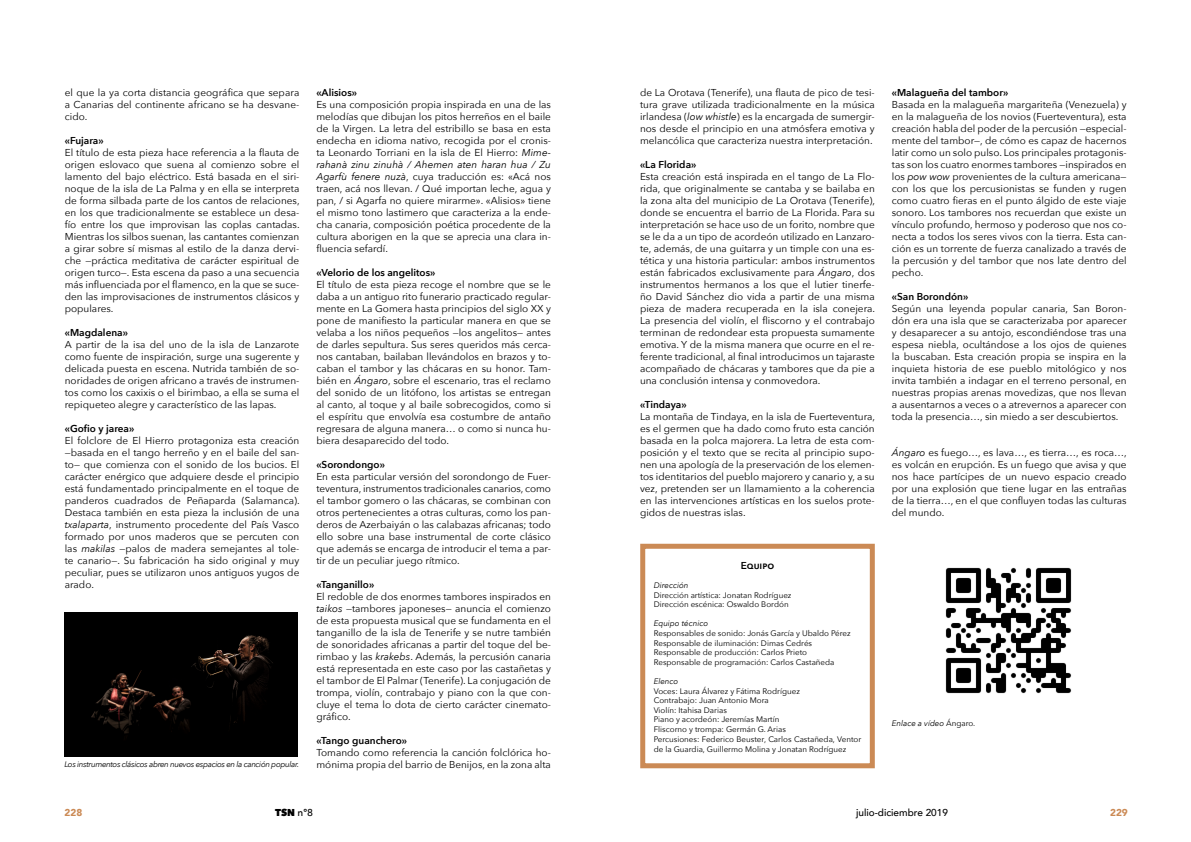
<style>
.page{position:relative;width:1191px;height:842px;background:#fff}
.page>*{position:absolute;margin:0;border:0;box-sizing:border-box;transform-origin:0 0}
.t1{font:10px/12px "Avenir Next";color:#000;text-align:justify}
.t2{font:600 10px "Avenir Next";color:#000}
.t3{font:500 10px "Avenir";color:#000}
.t4{font:800 10px "Avenir Next";color:#000}
.t5{font:900 10px "Avenir";color:#cb8a55}
.t6{font:8px/9.7px "Avenir Next";color:#000}
.t7{font:italic 8px "Avenir Next";letter-spacing:-.04em;color:#000}
.t8{font:italic 8px "Avenir Next";color:#000}
.s1{font-style:italic}
.s2{font-style:normal}
.s3{font-weight:500}
</style>
<div class="page">
<div style="left:640px;top:544px;width:234px;height:224px;border:5px solid #cb8a55"></div>
<img style="left:945px;top:567px;width:127px;height:127px">
<img style="left:64px;top:612px;width:234px;height:144px">
<p class="t1" style="left:65px;top:86px;width:236px">el que la ya corta distancia geográfica que separa a Canarias del continente africano se ha desvane&shy;cido.</p>
<p class="t2" style="left:65px;top:132px;width:40px">«Fujara»</p>
<p class="t1" style="left:65px;top:146px;width:236px">El título de esta pieza hace referencia a la flauta de origen eslovaco que suena al comienzo sobre el lamento del bajo eléctrico. Está basada en el siri&shy;noque de la isla de La Palma y en ella se interpreta de forma silbada parte de los cantos de relaciones, en los que tradicionalmente se establece un desa&shy;fío entre los que improvisan las coplas cantadas.<br>Mientras los silbos suenan, las cantantes comienzan a girar sobre sí mismas al estilo de la danza dervi&shy;che —práctica meditativa de carácter espiritual de origen turco—. Esta escena da paso a una secuencia más influenciada por el flamenco, en la que se suce&shy;den las improvisaciones de instrumentos clásicos y populares.</p>
<p class="t2" style="left:65px;top:324px;width:65px">«Magdalena»</p>
<p class="t1" style="left:65px;top:338px;width:236px">A partir de la isa del uno de la isla de Lanzarote como fuente de inspiración, surge una sugerente y delicada puesta en escena. Nutrida también de so&shy;noridades de origen africano a través de instrumen&shy;tos como los caxixis o el birimbao, a ella se suma el repiqueteo alegre y característico de las lapas.</p>
<p class="t2" style="left:65px;top:420px;width:71px">«Gofio y jarea»</p>
<p class="t1" style="left:65px;top:434px;width:236px">El folclore de El Hierro protagoniza esta creación —basada en el tango herreño y en el baile del san&shy;to— que comienza con el sonido de los bucios. El carácter enérgico que adquiere desde el principio está fundamentado principalmente en el toque de panderos cuadrados de Peñaparda (Salamanca).<br>Destaca también en esta pieza la inclusión de una <span class="s1">txalaparta</span>, instrumento procedente del País Vasco formado por unos maderos que se percuten con las <span class="s1">makilas</span> —palos de madera semejantes al tole&shy;te canario—. Su fabricación ha sido original y muy peculiar, pues se utilizaron unos antiguos yugos de arado.</p>
<p class="t2" style="left:316px;top:84px;width:42px">«Alisios»</p>
<p class="t1" style="left:316px;top:98px;width:236px">Es una composición propia inspirada en una de las melodías que dibujan los pitos herreños en el baile de la Virgen. La letra del estribillo se basa en esta endecha en idioma nativo, recogida por el cronis&shy;ta Leonardo Torriani en la isla de El Hierro: <span class="s1">Mime&shy;rahanà zinu zinuhà / Ahemen aten haran hua / Zu Agarfù fenere nuzà</span>, cuya traducción es: «Acá nos traen, acá nos llevan. / Qué importan leche, agua y pan, / si Agarfa no quiere mirarme». «Alisios» tiene el mismo tono lastimero que caracteriza a la ende&shy;cha canaria, composición poética procedente de la cultura aborigen en la que se aprecia una clara in&shy;fluencia sefardí.</p>
<p class="t2" style="left:316px;top:264px;width:120px">«Velorio de los angelitos»</p>
<p class="t1" style="left:316px;top:278px;width:236px">El título de esta pieza recoge el nombre que se le daba a un antiguo rito funerario practicado regular&shy;mente en La Gomera hasta principios del siglo XX y pone de manifiesto la particular manera en que se velaba a los niños pequeños —los angelitos— antes de darles sepultura. Sus seres queridos más cerca&shy;nos cantaban, bailaban llevándolos en brazos y to&shy;caban el tambor y las chácaras en su honor. Tam&shy;bién en <span class="s1">Ángaro</span>, sobre el escenario, tras el reclamo del sonido de un litófono, los artistas se entregan al canto, al toque y al baile sobrecogidos, como si el espíritu que envolvía esa costumbre de antaño regresara de alguna manera… o como si nunca hu&shy;biera desaparecido del todo.</p>
<p class="t2" style="left:316px;top:456px;width:70px">«Sorondongo»</p>
<p class="t1" style="left:316px;top:470px;width:236px">En esta particular versión del sorondongo de Fuer&shy;teventura, instrumentos tradicionales canarios, como el tambor gomero o las chácaras, se combinan con otros pertenecientes a otras culturas, como los pan&shy;deros de Azerbaiyán o las calabazas africanas; todo ello sobre una base instrumental de corte clásico que además se encarga de introducir el tema a par&shy;tir de un peculiar juego rítmico.</p>
<p class="t2" style="left:316px;top:576px;width:59px">«Tanganillo»</p>
<p class="t1" style="left:316px;top:590px;width:236px">El redoble de dos enormes tambores inspirados en <span class="s1">taikos</span> —tambores japoneses— anuncia el comienzo de esta propuesta musical que se fundamenta en el tanganillo de la isla de Tenerife y se nutre también de sonoridades africanas a partir del toque del be&shy;rimbao y las <span class="s1">krakebs</span>. Además, la percusión canaria está representada en este caso por las castañetas y el tambor de El Palmar (Tenerife). La conjugación de trompa, violín, contrabajo y piano con la que con&shy;cluye el tema lo dota de cierto carácter cinemato&shy;gráfico.</p>
<p class="t2" style="left:316px;top:732px;width:92px">«Tango guanchero»</p>
<p class="t1" style="left:316px;top:746px;width:236px">Tomando como referencia la canción folclórica ho-</p>
<p class="t1" style="left:640px;top:86px;width:236px">de La Orotava (Tenerife), una flauta de pico de tesi&shy;tura grave utilizada tradicionalmente en la música irlandesa (<span class="s1">low whistle</span>) es la encargada de sumergir&shy;nos desde el principio en una atmósfera emotiva y melancólica que caracteriza nuestra interpretación.</p>
<p class="t2" style="left:640px;top:156px;width:58px">«La Florida»</p>
<p class="t1" style="left:640px;top:170px;width:237px">Esta creación está inspirada en el tango de La Flo&shy;rida, que originalmente se cantaba y se bailaba en la zona alta del municipio de La Orotava (Tenerife), donde se encuentra el barrio de La Florida. Para su interpretación se hace uso de un forito, nombre que se le da a un tipo de acordeón utilizado en Lanzaro&shy;te, además, de una guitarra y un timple con una es&shy;tética y una historia particular: ambos instrumentos están fabricados exclusivamente para <span class="s1">Ángaro</span>, dos instrumentos hermanos a los que el lutier tinerfe&shy;ño David Sánchez dio vida a partir de una misma pieza de madera recuperada en la isla conejera.<br>La presencia del violín, el fliscorno y el contrabajo terminan de redondear esta propuesta sumamente emotiva. Y de la misma manera que ocurre en el re&shy;ferente tradicional, al final introducimos un tajaraste acompañado de chácaras y tambores que da pie a una conclusión intensa y conmovedora.</p>
<p class="t2" style="left:640px;top:396px;width:48px">«Tindaya»</p>
<p class="t1" style="left:640px;top:410px;width:237px">La montaña de Tindaya, en la isla de Fuerteventura, es el germen que ha dado como fruto esta canción basada en la polca majorera. La letra de esta com&shy;posición y el texto que se recita al principio supo&shy;nen una apología de la preservación de los elemen&shy;tos identitarios del pueblo majorero y canario y, a su vez, pretenden ser un llamamiento a la coherencia en las intervenciones artísticas en los suelos prote&shy;gidos de nuestras islas.</p>
<p class="t2" style="left:891px;top:84px;width:118px">«Malagueña del tambor»</p>
<p class="t1" style="left:891px;top:98px;width:236px">Basada en la malagueña margariteña (Venezuela) y en la malagueña de los novios (Fuerteventura), esta creación habla del poder de la percusión —especial&shy;mente del tambor—, de cómo es capaz de hacernos latir como un solo pulso. Los principales protagonis&shy;tas son los cuatro enormes tambores —inspirados en los <span class="s1">pow wow</span> provenientes de la cultura americana— con los que los percusionistas se funden y rugen como cuatro fieras en el punto álgido de este viaje sonoro. Los tambores nos recuerdan que existe un vínculo profundo, hermoso y poderoso que nos co&shy;necta a todos los seres vivos con la tierra. Esta can&shy;ción es un torrente de fuerza canalizado a través de la percusión y del tambor que nos late dentro del pecho.</p>
<p class="t2" style="left:891px;top:288px;width:78px">«San Borondón»</p>
<p class="t1" style="left:891px;top:302px;width:236px">Según una leyenda popular canaria, San Boron&shy;dón era una isla que se caracterizaba por aparecer y desaparecer a su antojo, escondiéndose tras una espesa niebla, ocultándose a los ojos de quienes la buscaban. Esta creación propia se inspira en la inquieta historia de ese pueblo mitológico y nos invita también a indagar en el terreno personal, en nuestras propias arenas movedizas, que nos llevan a ausentarnos a veces o a atrevernos a aparecer con toda la presencia…, sin miedo a ser descubiertos.</p>
<p class="t1" style="left:891px;top:446px;width:236px"><span class="s1">Ángaro</span> es fuego…, es lava…, es tierra…, es roca…, es volcán en erupción. Es un fuego que avisa y que nos hace partícipes de un nuevo espacio creado por una explosión que tiene lugar en las entrañas de la tierra…, en el que confluyen todas las culturas del mundo.</p>
<p class="t2" style="left:741px;top:557px;width:35px">Equipo</p>
<p class="t8" style="left:654px;top:578px;width:36px">Dirección</p>
<p class="t6" style="left:654px;top:590px;width:139px">Dirección artística: Jonatan Rodríguez<br>Dirección escénica: Oswaldo Bordón</p>
<p class="t8" style="left:654px;top:617px;width:56px">Equipo técnico</p>
<p class="t6" style="left:654px;top:628px;width:198px">Responsables de sonido: Jonás García y Ubaldo Pérez Responsable de iluminación: Dimas Cedrés Responsable de producción: Carlos Prieto Responsable de programación: Carlos Castañeda</p>
<p class="t7" style="left:654px;top:674px;width:26px">Elenco</p>
<p class="t6" style="left:654px;top:686px;width:209px">Voces: Laura Álvarez y Fátima Rodríguez<br>Contrabajo: Juan Antonio Mora<br>Violín: Itahisa Darias<br>Piano y acordeón: Jeremías Martín<br>Fliscorno y trompa: Germán G. Arias<br>Percusiones: Federico Beuster, Carlos Castañeda, Ventor de la Guardia, Guillermo Molina y Jonatan Rodríguez</p>
<p class="t8" style="left:891px;top:717px;width:85px">Enlace a vídeo <span class="s2">Ángaro.</span></p>
<p class="t7" style="left:64px;top:758px;width:236px">Los instrumentos clásicos abren nuevos espacios en la canción popular.</p>
<p class="t1" style="left:316px;top:758px;width:236px">mónima propia del barrio de Benijos, en la zona alta</p>
<p class="t5" style="left:65px;top:804px;width:19px">228</p>
<p class="t4" style="left:275px;top:806px;width:40px">TSN <span class="s3">nº8</span></p>
<p class="t3" style="left:856px;top:804px;width:93px">julio-diciembre 2019</p>
<p class="t5" style="left:1110px;top:804px;width:19px">229</p>
</div>
